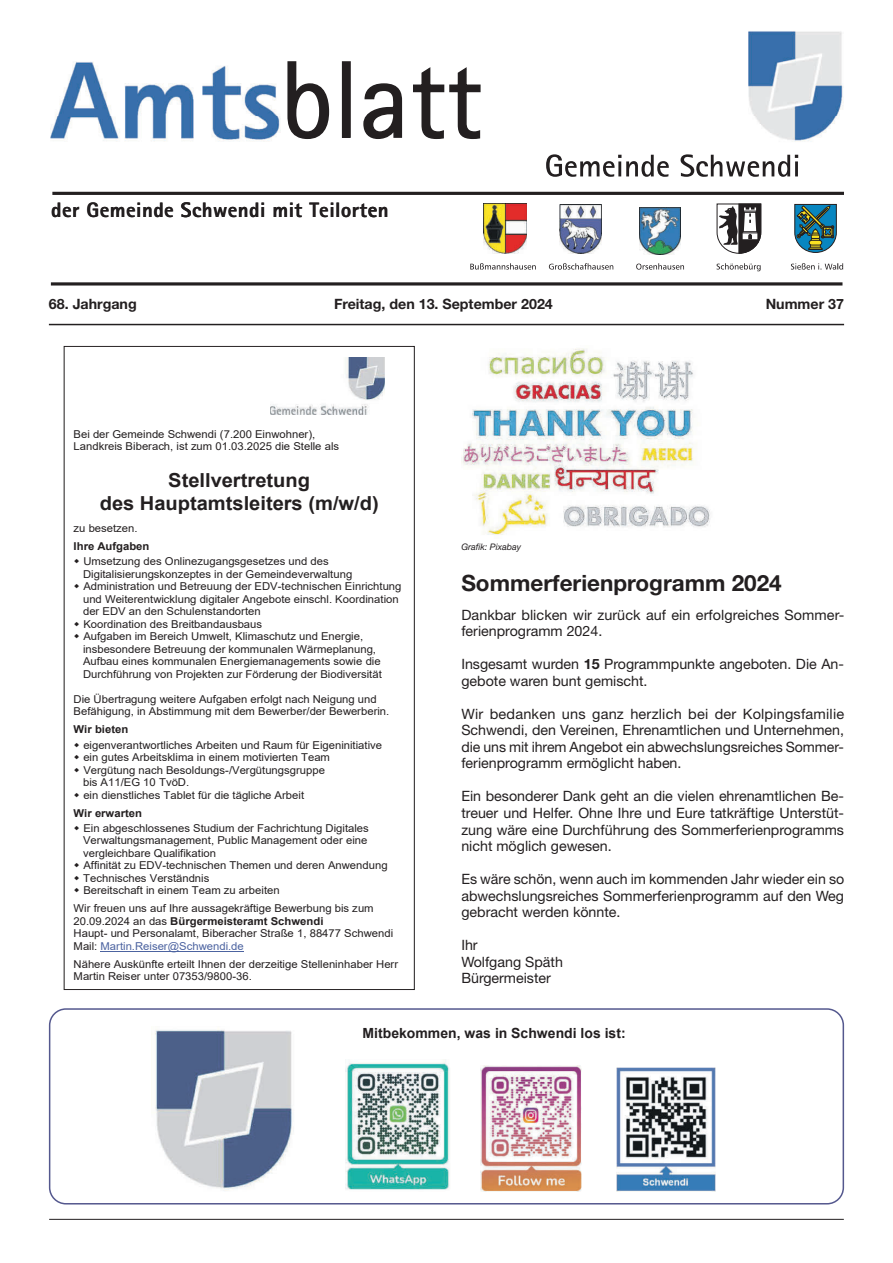
<style>
.page{position:relative;width:893px;height:1263px;background:#fff}
.page>*{position:absolute;margin:0;border:0;box-sizing:border-box;transform-origin:0 0}
.t1{font:108.9px "Rotis Sans Serif";color:#231f20}
.t2{font:700 22.5px "Helvetica Neue LT Std";color:#231f20}
.t3{font:800 20.85px "Rotis Sans Serif";letter-spacing:.02em;color:#231f20}
.t4{font:700 19.35px/22.2px "Arial";color:#231f20;text-align:center;scale:1.04 1}
.t5{font:14.25px/16.5px "Helvetica Neue LT Std";color:#231f20}
.t6{font:700 14.25px "Helvetica Neue LT Std";color:#231f20}
.t7{font:700 13.95px "Arial";color:#231f20}
.t8{font:10.8px/12.5px "Arial";color:#231f20;scale:1.04 1}
.t9{font:700 10.8px "Arial";color:#231f20;scale:1.04 1}
.t10{font:italic 9px "Helvetica Neue LT Std";color:#231f20}
.s1{font-weight:700}
.s2{color:#4c63a0}
</style>
<div class="page">
<hr style="left:101px;top:951px;width:143px;height:1px;background:#4c63a0">
<img style="left:270px;top:358px;width:115px;height:56px">
<img style="left:461px;top:348px;width:249px;height:187px">
<hr style="left:49px;top:324px;width:795px;height:1px;background:#231f20">
<svg style="left:287px;top:61px;width:64px;height:78px"></svg>
<svg style="left:363px;top:83px;width:40px;height:56px"></svg>
<svg style="left:413px;top:67px;width:68px;height:72px"></svg>
<img style="left:50px;top:61px;width:231px;height:81px">
<img style="left:748px;top:31px;width:96px;height:111px">
<hr style="left:52px;top:192px;width:792px;height:3px;background:#231f20">
<svg style="left:549px;top:263px;width:64px;height:7px"></svg>
<svg style="left:636px;top:263px;width:48px;height:7px"></svg>
<svg style="left:791px;top:263px;width:52px;height:7px"></svg>
<svg style="left:716px;top:203px;width:45px;height:51px"></svg>
<svg style="left:717px;top:263px;width:44px;height:8px"></svg>
<svg style="left:470px;top:263px;width:66px;height:7px"></svg>
<svg style="left:794px;top:204px;width:43px;height:49px;background:#417880"></svg>
<hr style="left:51px;top:282px;width:791px;height:3px;background:#231f20">
<img style="left:484px;top:204px;width:43px;height:49px">
<img style="left:560px;top:205px;width:41px;height:48px">
<svg style="left:546px;top:154px;width:123px;height:23px"></svg>
<svg style="left:681px;top:154px;width:117px;height:23px"></svg>
<hr style="left:795px;top:161px;width:3px;height:15px;background:#231f20">
<hr style="left:50px;top:1219px;width:793px;height:1px;background:#231f20">
<div style="left:49px;top:1008px;width:795px;height:196px;border:2px solid #54588e;border-radius:16px"></div>
<img style="left:639px;top:207px;width:41px;height:48px">
<img style="left:346px;top:1059px;width:104px;height:131px">
<img style="left:481px;top:1066px;width:100px;height:125px">
<img style="left:616px;top:1068px;width:99px;height:123px">
<img style="left:155px;top:1029px;width:139px;height:162px">
<h1 class="t1" style="left:281px;top:36px;width:203px">blatt</h1>
<h3 class="t3" style="left:51px;top:197px;width:339px">der Gemeinde Schwendi mit Teilorten</h3>
<h3 class="t6" style="left:49px;top:295px;width:89px">68. Jahrgang</h3>
<h3 class="t6" style="left:334px;top:295px;width:220px">Freitag, den 13. September 2024</h3>
<h3 class="t6" style="left:766px;top:295px;width:80px">Nummer 37</h3>
<p class="t8" style="left:74px;top:428px;width:257px">Bei der Gemeinde Schwendi (7.200 Einwohner),<br>Landkreis Biberach, ist zum 01.03.2025 die Stelle als</p>
<h3 class="t4" style="left:100px;top:470px;width:270px">Stellvertretung<br>des Hauptamtsleiters (m/w/d)</h3>
<p class="t8" style="left:74px;top:522px;width:63px">zu besetzen.</p>
<p class="t9" style="left:74px;top:539px;width:74px">Ihre Aufgaben</p>
<p class="t8" style="left:83px;top:555px;width:308px">Umsetzung des Onlinezugangsgesetzes und des Digitalisierungskonzeptes in der Gemeindeverwaltung Administration und Betreuung der EDV-technischen Einrichtung und Weiterentwicklung digitaler Angebote einschl. Koordination der EDV an den Schulenstandorten<br>Koordination des Breitbandausbaus<br>Aufgaben im Bereich Umwelt, Klimaschutz und Energie, insbesondere Betreuung der kommunalen Wärmeplanung, Aufbau eines kommunalen Energiemanagements sowie die Durchführung von Projekten zur Förderung der Biodiversität</p>
<p class="t8" style="left:74px;top:693px;width:305px">Die Übertragung weitere Aufgaben erfolgt nach Neigung und<br>Befähigung, in Abstimmung mit dem Bewerber/der Bewerberin.</p>
<p class="t9" style="left:74px;top:722px;width:54px">Wir bieten</p>
<p class="t8" style="left:83px;top:738px;width:289px">eigenverantwortliches Arbeiten und Raum für Eigeninitiative ein gutes Arbeitsklima in einem motivierten Team Vergütung nach Besoldungs-/Vergütungsgruppe<br>bis A11/EG 10 TvöD.<br>ein dienstliches Tablet für die tägliche Arbeit</p>
<p class="t9" style="left:74px;top:805px;width:67px">Wir erwarten</p>
<p class="t8" style="left:83px;top:822px;width:294px">Ein abgeschlossenes Studium der Fachrichtung Digitales Verwaltungsmanagement, Public Management oder eine vergleichbare Qualifikation<br>Affinität zu EDV-technischen Themen und deren Anwendung Technisches Verständnis<br>Bereitschaft in einem Team zu arbeiten</p>
<p class="t8" style="left:74px;top:902px;width:309px">Wir freuen uns auf Ihre aussagekräftige Bewerbung bis zum 20.09.2024 an das <span class="s1">Bürgermeisteramt Schwendi<br></span>Haupt- und Personalamt, Biberacher Straße 1, 88477 Schwendi Mail: <span class="s2">Martin.Reiser@Schwendi.de</span></p>
<p class="t8" style="left:74px;top:957px;width:314px">Nähere Auskünfte erteilt Ihnen der derzeitige Stelleninhaber Herr<br>Martin Reiser unter 07353/9800-36.</p>
<p class="t10" style="left:461px;top:542px;width:61px">Grafik: Pixabay</p>
<h2 class="t2" style="left:461px;top:569px;width:322px">Sommerferienprogramm 2024</h2>
<h3 class="t5" style="left:461px;top:606px;width:384px">Dankbar blicken wir zurück auf ein erfolgreiches Sommer&shy;ferienprogramm 2024.</h3>
<h3 class="t5" style="left:461px;top:656px;width:384px">Insgesamt wurden <span class="s1">15</span> Programmpunkte angeboten. Die An&shy;gebote waren bunt gemischt.</h3>
<h3 class="t5" style="left:461px;top:705px;width:384px;text-align:justify">Wir bedanken uns ganz herzlich bei der Kolpingsfamilie Schwendi, den Vereinen, Ehrenamtlichen und Unternehmen, die uns mit ihrem Angebot ein abwechslungsreiches Sommer&shy;ferienprogramm ermöglicht haben.</h3>
<h3 class="t5" style="left:461px;top:788px;width:384px;text-align:justify">Ein besonderer Dank geht an die vielen ehrenamtlichen Be&shy;treuer und Helfer. Ohne Ihre und Eure tatkräftige Unterstüt&shy;zung wäre eine Durchführung des Sommerferienprogramms nicht möglich gewesen.</h3>
<h3 class="t5" style="left:461px;top:870px;width:384px;text-align:justify">Es wäre schön, wenn auch im kommenden Jahr wieder ein so abwechslungsreiches Sommerferienprogramm auf den Weg gebracht werden könnte.</h3>
<h3 class="t5" style="left:461px;top:936px;width:103px">Ihr<br>Wolfgang Späth<br>Bürgermeister</h3>
<p class="t7" style="left:363px;top:1023px;width:264px">Mitbekommen, was in Schwendi los ist:</p>
</div>
